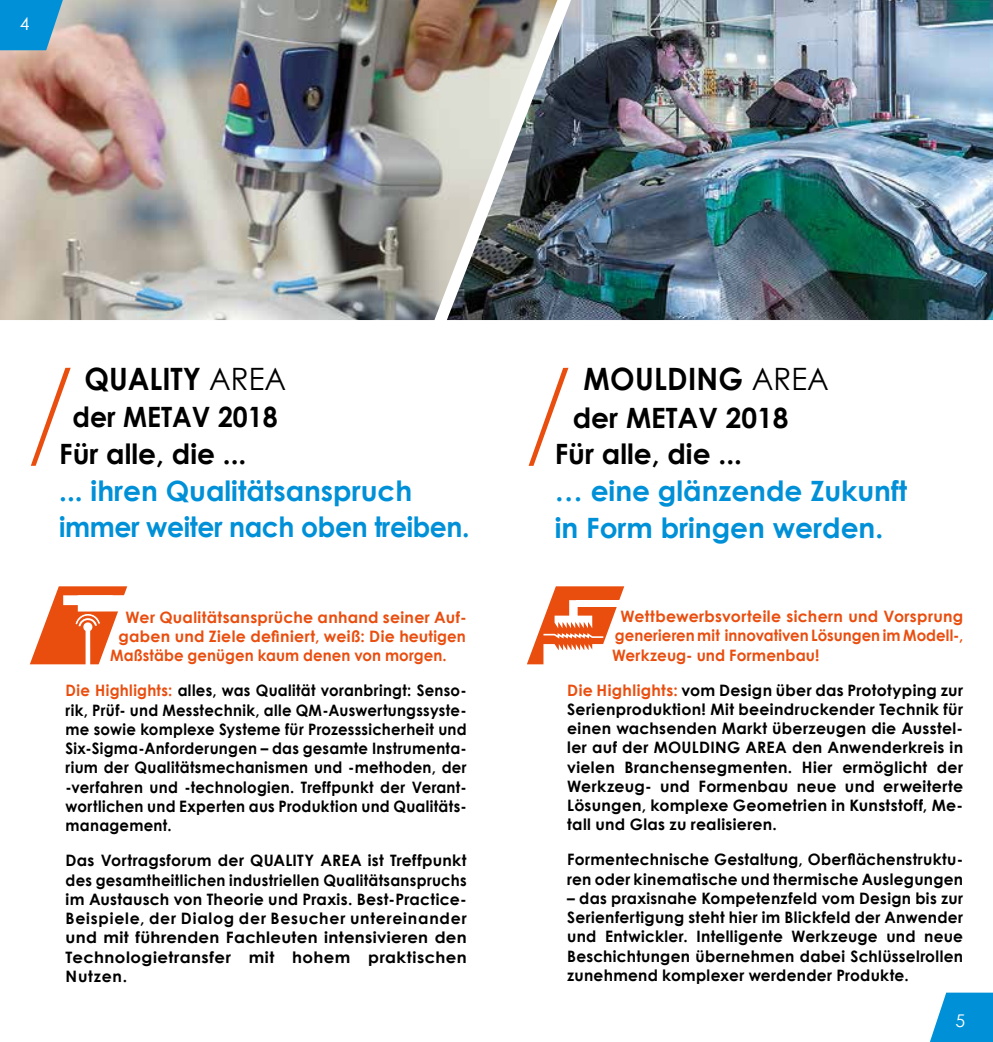
<style>
.page{position:relative;width:993px;height:1042px;background:#fff}
.page>*{position:absolute;margin:0;border:0;box-sizing:border-box;transform-origin:0 0}
.t1{font:700 30.8px "Century Gothic";letter-spacing:.01em;color:#000;scale:.95 1}
.t2{font:700 28px/36.8px "Century Gothic";color:#0090d7}
.t3{font:700 28px "Century Gothic";color:#000}
.t4{font:700 28px "Century Gothic";color:#000;scale:.95 1}
.t5{font:17.5px "Century Gothic";color:#fff}
.t6{font:700 15.75px/19.2px "Century Gothic";letter-spacing:.02em;color:#000;text-align:justify}
.t7{font:700 15.75px/19.2px "Century Gothic";letter-spacing:.02em;color:#000;text-align:justify;scale:.95 1}
.t8{font:700 15.75px/19.2px "Century Gothic";letter-spacing:.01em;color:#e94e0f;text-align:justify}
.t9{font:700 15.75px "Century Gothic";letter-spacing:.01em;color:#e94e0f;scale:.95 1}
.s1{font-weight:400}
.s2{color:#e94e0f}
</style>
<div class="page">
<img style="left:0;top:0;width:446px;height:320px">
<svg style="left:30px;top:586px;width:97px;height:79px"></svg>
<svg style="left:527px;top:586px;width:97px;height:79px"></svg>
<div style="left:575px;top:600px;width:52px;height:6px;background:#fff"></div>
<img style="left:446px;top:0;width:546px;height:320px">
<svg style="left:930px;top:992px;width:62px;height:50px;background:#239fdc"></svg>
<svg style="left:0;top:0;width:63px;height:50px;background:#1d97d3"></svg>
<svg style="left:31px;top:368px;width:40px;height:98px"></svg>
<svg style="left:528px;top:368px;width:40px;height:98px"></svg>
<p class="t5" style="left:20px;top:13px;width:11px">4</p>
<h1 class="t1" style="left:84px;top:359px;width:213px">QUALITY <span class="s1">AREA</span></h1>
<h1 class="t1" style="left:583px;top:359px;width:259px">MOULDING <span class="s1">AREA</span></h1>
<h2 class="t4" style="left:73px;top:400px;width:217px">der METAV 2018</h2>
<h2 class="t3" style="left:572px;top:400px;width:217px">der METAV 2018</h2>
<h2 class="t3" style="left:59px;top:436px;width:189px">Für alle, die ...</h2>
<h2 class="t2" style="left:59px;top:471px;width:411px">... ihren Qualitätsanspruch immer weiter nach oben treiben.</h2>
<h2 class="t3" style="left:554px;top:436px;width:189px">Für alle, die ...</h2>
<h2 class="t2" style="left:554px;top:472px;width:354px">… eine glänzende Zukunft in Form bringen werden.</h2>
<p class="t8" style="left:125px;top:607px;width:342px">Wer Qualitätsansprüche anhand seiner Auf-</p>
<p class="t8" style="left:118px;top:626px;width:348px">gaben und Ziele definiert, weiß: Die heutigen</p>
<p class="t9" style="left:110px;top:646px;width:356px">Maßstäbe genügen kaum denen von morgen.</p>
<p class="t7" style="left:66px;top:681px;width:423px"><span class="s2">Die Highlights:</span> alles, was Qualität voranbringt: Senso&shy;rik, Prüf- und Messtechnik, alle QM-Auswertungssyste&shy;me sowie komplexe Systeme für Prozesssicherheit und Six-Sigma-Anforderungen – das gesamte Instrumenta&shy;rium der Qualitätsmechanismen und -methoden, der -verfahren und -technologien. Treffpunkt der Verant&shy;wortlichen und Experten aus Produktion und Qualitäts&shy;management.</p>
<p class="t6" style="left:66px;top:850px;width:402px">Das Vortragsforum der QUALITY AREA ist Treffpunkt des gesamtheitlichen industriellen Qualitätsanspruchs im Austausch von Theorie und Praxis. Best-Practice-Beispiele, der Dialog der Besucher untereinander und mit führenden Fachleuten intensivieren den Technologietransfer mit hohem praktischen Nutzen.</p>
<p class="t8" style="left:612px;top:606px;width:352px;text-indent:9px">Wettbewerbsvorteile sichern und Vorsprung generieren mit innovativen Lösungen im Modell-, Werkzeug- und Formenbau!</p>
<p class="t6" style="left:567px;top:680px;width:397px"><span class="s2">Die Highlights:</span> vom Design über das Prototyping zur Serienproduktion! Mit beeindruckender Technik für einen wachsenden Markt überzeugen die Ausstel&shy;ler auf der MOULDING AREA den Anwenderkreis in vielen Branchensegmenten. Hier ermöglicht der Werkzeug- und Formenbau neue und erweiterte Lösungen, komplexe Geometrien in Kunststoff, Me&shy;tall und Glas zu realisieren.</p>
<p class="t6" style="left:567px;top:850px;width:397px">Formentechnische Gestaltung, Oberflächenstruktu&shy;ren oder kinematische und thermische Auslegungen</p>
<p class="t6" style="left:567px;top:888px;width:397px">– das praxisnahe Kompetenzfeld vom Design bis zur Serienfertigung steht hier im Blickfeld der Anwender und Entwickler. Intelligente Werkzeuge und neue Beschichtungen übernehmen dabei Schlüsselrollen zunehmend komplexer werdender Produkte.</p>
<p class="t5" style="left:955px;top:1010px;width:11px">5</p>
</div>
